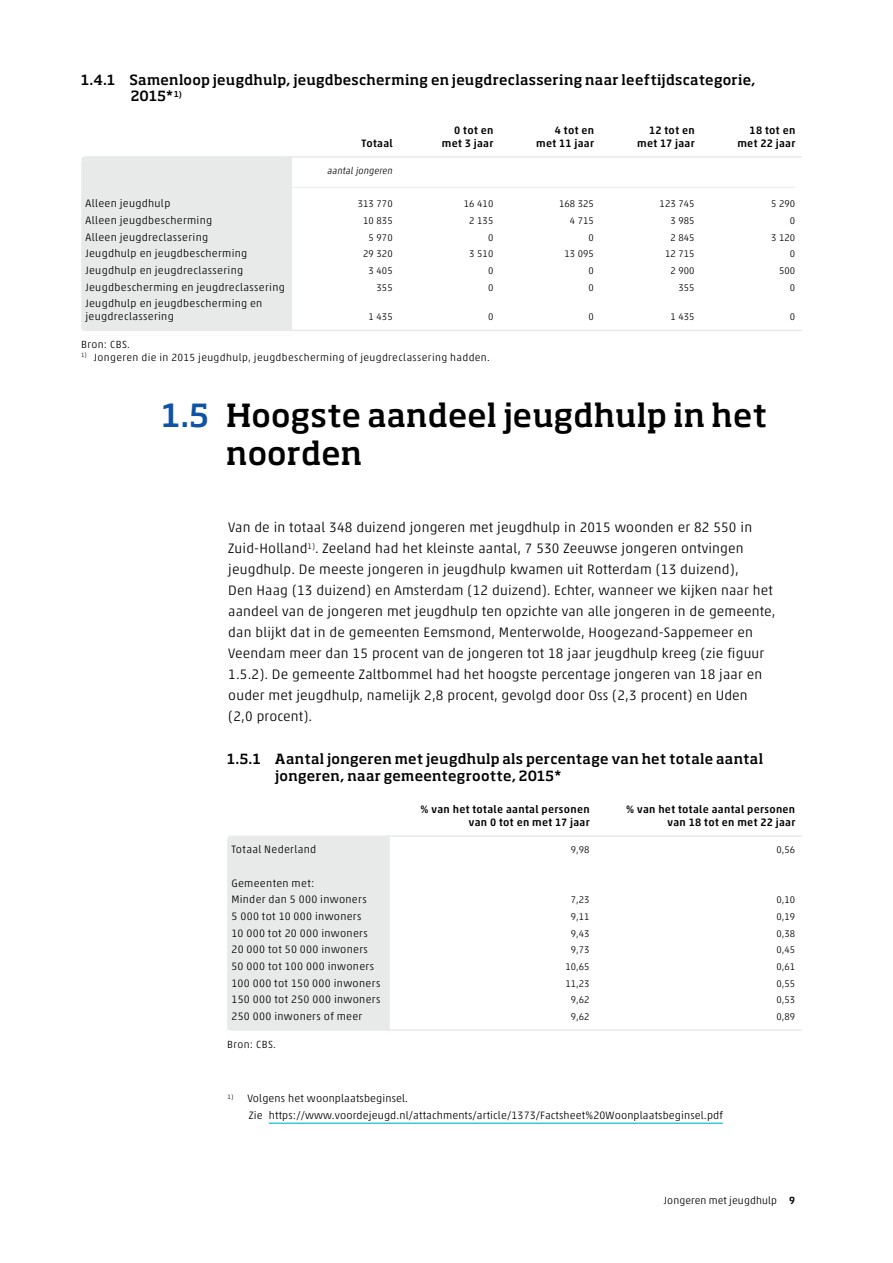
<style>
.page{position:relative;width:893px;height:1263px;background:#fff}
.page>*{position:absolute;margin:0;border:0;box-sizing:border-box;transform-origin:0 0}
.t1{font:500 31.5px/37.5px "Soho Pro";letter-spacing:.005em;color:#000}
.t2{font:300 13.8px/21px "Akko Pro";letter-spacing:.01em;color:#000}
.t3{font:500 13.8px/16.6px "Soho Pro";letter-spacing:.015em;color:#000}
.t4{font:300 10.8px/16.5px "Akko Pro";letter-spacing:.025em;color:#000}
.t5{font:500 10.8px/13px "Akko Pro";letter-spacing:.03em;color:#000;text-align:right}
.t6{font:300 10.5px "Akko Pro";letter-spacing:.035em;color:#000}
.t7{font:300 10.5px "Akko Pro";letter-spacing:.01em;color:#000}
.t8{font:300 9.75px "Akko Pro";letter-spacing:.005em;color:#000}
.t9{font:italic 300 9.75px "Akko Pro";letter-spacing:.005em;color:#000}
.s1{color:#0e53a4}
.s2{font-weight:500}
</style>
<div class="page">
<hr style="left:269px;top:1123px;width:454px;height:1px;background:#00b5d6">
<hr style="left:288px;top:156px;width:514px;height:2px;background:#e8e9e9">
<hr style="left:292px;top:187px;width:503px;height:1px;background:#e8e9e9">
<div style="left:81px;top:156px;width:211px;height:175px;background:#e8e9e9"></div>
<hr style="left:288px;top:330px;width:514px;height:1px;background:#e8e9e9">
<hr style="left:386px;top:835px;width:416px;height:2px;background:#e8e9e9">
<div style="left:227px;top:835px;width:163px;height:196px;background:#e8e9e9"></div>
<hr style="left:386px;top:1029px;width:416px;height:2px;background:#e8e9e9">
<p class="t3" style="left:131px;top:70px;width:626px;text-indent:-50px">1.4.1 Samenloop jeugdhulp, jeugdbescherming en jeugdreclassering naar leeftijdscategorie,<br>2015*<sup>1)</sup></p>
<p class="t5" style="left:362px;top:136px;width:33px">Totaal</p>
<p class="t5" style="left:442px;top:123px;width:53px">0 tot en met 3 jaar</p>
<p class="t5" style="left:536px;top:123px;width:59px">4 tot en met 11 jaar</p>
<p class="t5" style="left:637px;top:123px;width:59px">12 tot en met 17 jaar</p>
<p class="t5" style="left:737px;top:123px;width:59px">18 tot en met 22 jaar</p>
<p class="t9" style="left:328px;top:165px;width:67px">aantal jongeren</p>
<p class="t4" style="left:85px;top:195px;width:87px">Alleen jeugdhulp</p>
<p class="t8" style="left:358px;top:198px;width:37px">313 770</p>
<p class="t8" style="left:464px;top:198px;width:31px">16 410</p>
<p class="t8" style="left:559px;top:198px;width:37px">168 325</p>
<p class="t8" style="left:660px;top:198px;width:37px">123 745</p>
<p class="t8" style="left:771px;top:198px;width:26px">5 290</p>
<p class="t4" style="left:85px;top:212px;width:128px">Alleen jeugdbescherming</p>
<p class="t8" style="left:363px;top:215px;width:31px">10 835</p>
<p class="t8" style="left:469px;top:215px;width:26px">2 135</p>
<p class="t8" style="left:570px;top:215px;width:26px">4 715</p>
<p class="t8" style="left:670px;top:215px;width:26px">3 985</p>
<p class="t8" style="left:790px;top:215px;width:7px">0</p>
<p class="t4" style="left:85px;top:229px;width:124px">Alleen jeugdreclassering</p>
<p class="t8" style="left:369px;top:232px;width:26px">5 970</p>
<p class="t8" style="left:488px;top:232px;width:7px">0</p>
<p class="t8" style="left:589px;top:232px;width:7px">0</p>
<p class="t8" style="left:670px;top:232px;width:26px">2 845</p>
<p class="t8" style="left:771px;top:232px;width:26px">3 120</p>
<p class="t4" style="left:85px;top:245px;width:163px">Jeugdhulp en jeugdbescherming</p>
<p class="t8" style="left:363px;top:248px;width:31px">29 320</p>
<p class="t8" style="left:469px;top:248px;width:26px">3 510</p>
<p class="t8" style="left:564px;top:248px;width:31px">13 095</p>
<p class="t8" style="left:665px;top:248px;width:31px">12 715</p>
<p class="t8" style="left:790px;top:248px;width:7px">0</p>
<p class="t4" style="left:85px;top:262px;width:159px">Jeugdhulp en jeugdreclassering</p>
<p class="t8" style="left:369px;top:265px;width:26px">3 405</p>
<p class="t8" style="left:488px;top:265px;width:7px">0</p>
<p class="t8" style="left:589px;top:265px;width:7px">0</p>
<p class="t8" style="left:670px;top:265px;width:26px">2 900</p>
<p class="t8" style="left:779px;top:265px;width:18px">500</p>
<p class="t4" style="left:85px;top:279px;width:201px">Jeugdbescherming en jeugdreclassering</p>
<p class="t8" style="left:377px;top:282px;width:18px">355</p>
<p class="t8" style="left:488px;top:282px;width:7px">0</p>
<p class="t8" style="left:589px;top:282px;width:7px">0</p>
<p class="t8" style="left:678px;top:282px;width:18px">355</p>
<p class="t8" style="left:790px;top:282px;width:7px">0</p>
<p class="t4" style="left:85px;top:297px;width:178px;line-height:13px">Jeugdhulp en jeugdbescherming en jeugdreclassering</p>
<p class="t8" style="left:369px;top:311px;width:26px">1 435</p>
<p class="t8" style="left:488px;top:311px;width:7px">0</p>
<p class="t8" style="left:589px;top:311px;width:7px">0</p>
<p class="t8" style="left:670px;top:311px;width:26px">1 435</p>
<p class="t8" style="left:790px;top:311px;width:7px">0</p>
<p class="t6" style="left:81px;top:338px;width:50px">Bron: CBS.</p>
<p class="t6" style="left:81px;top:351px;width:410px"><sup>1)</sup> Jongeren die in 2015 jeugdhulp, jeugdbescherming of jeugdreclassering hadden.</p>
<h1 class="t1" style="left:226px;top:395px;width:543px;text-indent:-64px"><span class="s1">1.5</span> Hoogste aandeel jeugdhulp in het noorden</h1>
<p class="t2" style="left:228px;top:517px;width:549px">Van de in totaal 348 duizend jongeren met jeugdhulp in 2015 woonden er 82 550 in Zuid-Holland<sup>1)</sup>. Zeeland had het kleinste aantal, 7 530 Zeeuwse jongeren ontvingen jeugdhulp. De meeste jongeren in jeugdhulp kwamen uit Rotterdam (13 duizend),<br>Den Haag (13 duizend) en Amsterdam (12 duizend). Echter, wanneer we kijken naar het aandeel van de jongeren met jeugdhulp ten opzichte van alle jongeren in de gemeente, dan blijkt dat in de gemeenten Eemsmond, Menterwolde, Hoogezand-Sappemeer en Veendam meer dan 15 procent van de jongeren tot 18 jaar jeugdhulp kreeg (zie figuur 1.5.2). De gemeente Zaltbommel had het hoogste percentage jongeren van 18 jaar en ouder met jeugdhulp, namelijk 2,8 procent, gevolgd door Oss (2,3 procent) en Uden<br>(2,0 procent).</p>
<p class="t3" style="left:275px;top:750px;width:489px;text-indent:-48px">1.5.1 Aantal jongeren met jeugdhulp als percentage van het totale aantal jongeren, naar gemeentegrootte, 2015*</p>
<p class="t5" style="left:421px;top:803px;width:171px">% van het totale aantal personen van 0 tot en met 17 jaar</p>
<p class="t5" style="left:626px;top:803px;width:171px">% van het totale aantal personen van 18 tot en met 22 jaar</p>
<p class="t4" style="left:231px;top:841px;width:86px">Totaal Nederland</p>
<p class="t8" style="left:571px;top:844px;width:20px">9,98</p>
<p class="t8" style="left:776px;top:844px;width:20px">0,56</p>
<p class="t4" style="left:231px;top:875px;width:137px">Gemeenten met:<br>Minder dan 5 000 inwoners</p>
<p class="t8" style="left:571px;top:894px;width:20px">7,23</p>
<p class="t8" style="left:776px;top:894px;width:20px">0,10</p>
<p class="t4" style="left:231px;top:908px;width:132px">5 000 tot 10 000 inwoners</p>
<p class="t8" style="left:571px;top:911px;width:20px">9,11</p>
<p class="t8" style="left:776px;top:911px;width:20px">0,19</p>
<p class="t4" style="left:231px;top:925px;width:138px">10 000 tot 20 000 inwoners</p>
<p class="t8" style="left:571px;top:927px;width:20px">9,43</p>
<p class="t8" style="left:776px;top:927px;width:20px">0,38</p>
<p class="t4" style="left:231px;top:941px;width:138px">20 000 tot 50 000 inwoners</p>
<p class="t8" style="left:571px;top:944px;width:20px">9,73</p>
<p class="t8" style="left:776px;top:944px;width:20px">0,45</p>
<p class="t4" style="left:231px;top:958px;width:144px">50 000 tot 100 000 inwoners</p>
<p class="t8" style="left:565px;top:961px;width:26px">10,65</p>
<p class="t8" style="left:776px;top:961px;width:20px">0,61</p>
<p class="t4" style="left:231px;top:975px;width:150px">100 000 tot 150 000 inwoners</p>
<p class="t8" style="left:565px;top:977px;width:26px">11,23</p>
<p class="t8" style="left:776px;top:977px;width:20px">0,55</p>
<p class="t4" style="left:231px;top:991px;width:150px">150 000 tot 250 000 inwoners</p>
<p class="t8" style="left:571px;top:994px;width:20px">9,62</p>
<p class="t8" style="left:776px;top:994px;width:20px">0,53</p>
<p class="t4" style="left:231px;top:1008px;width:132px">250 000 inwoners of meer</p>
<p class="t8" style="left:571px;top:1011px;width:20px">9,62</p>
<p class="t8" style="left:776px;top:1011px;width:20px">0,89</p>
<p class="t6" style="left:227px;top:1038px;width:50px">Bron: CBS.</p>
<p class="t4" style="left:249px;top:1090px;width:475px;text-indent:-21px"><sup>1)</sup> Volgens het woonplaatsbeginsel.<br>Zie https://www.voordejeugd.nl/attachments/article/1373/Factsheet%20Woonplaatsbeginsel.pdf</p>
<p class="t7" style="left:664px;top:1194px;width:133px">Jongeren met jeugdhulp <span class="s2">9</span></p>
</div>
